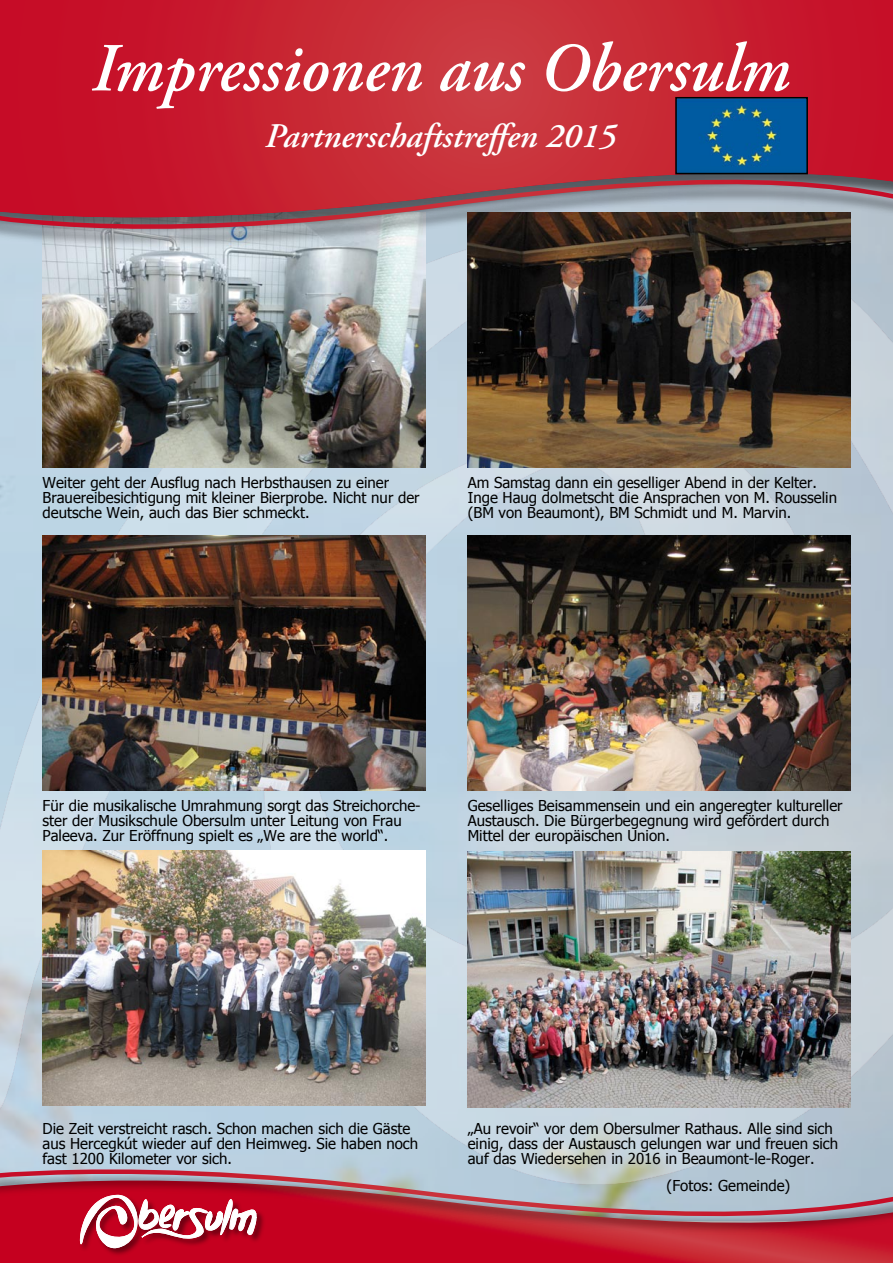
<style>
.page{position:relative;width:893px;height:1263px;background:#fff}
.page>*{position:absolute;margin:0;border:0;box-sizing:border-box;transform-origin:0 0}
.t1{font:italic 600 68.7px "Adobe Garamond Pro";color:#fff;scale:.96 1}
.t2{font:italic 600 34.5px "Adobe Garamond Pro";color:#fff}
.t3{font:15px/15px "Tahoma";color:#000}
</style>
<div class="page">
<img style="left:0;top:255px;width:893px;height:889px">
<img style="left:43px;top:255px;width:382px;height:213px">
<svg style="left:0;top:0;width:893px;height:255px;background:#c03746"></svg>
<img style="left:468px;top:213px;width:382px;height:255px">
<img style="left:43px;top:850px;width:382px;height:256px">
<img style="left:468px;top:852px;width:382px;height:255px">
<img style="left:43px;top:536px;width:382px;height:255px">
<img style="left:468px;top:536px;width:382px;height:255px">
<svg style="left:0;top:1144px;width:893px;height:119px;background:#bc6879"></svg>
<img style="left:678px;top:100px;width:127px;height:71px">
<div style="left:675px;top:97px;width:133px;height:77px;border:2px solid #000"></div>
<h1 class="t1" style="left:91px;top:29px;width:729px">Impressionen aus Obersulm</h1>
<h2 class="t2" style="left:265px;top:117px;width:353px">Partnerschaftstreffen 2015</h2>
<p class="t3" style="left:43px;top:474px;width:379px">Weiter geht der Ausflug nach Herbsthausen zu einer<br>Brauereibesichtigung mit kleiner Bierprobe. Nicht nur der deutsche Wein, auch das Bier schmeckt.</p>
<p class="t3" style="left:468px;top:474px;width:371px">Am Samstag dann ein geselliger Abend in der Kelter.<br>Inge Haug dolmetscht die Ansprachen von M. Rousselin (BM von Beaumont), BM Schmidt und M. Marvin.</p>
<p class="t3" style="left:43px;top:797px;width:380px">Für die musikalische Umrahmung sorgt das Streichorche&shy;ster der Musikschule Obersulm unter Leitung von Frau<br>Paleeva. Zur Eröffnung spielt es „We are the world“.</p>
<p class="t3" style="left:468px;top:797px;width:376px">Geselliges Beisammensein und ein angeregter kultureller<br>Austausch. Die Bürgerbegegnung wird gefördert durch<br>Mittel der europäischen Union.</p>
<p class="t3" style="left:43px;top:1120px;width:377px">Die Zeit verstreicht rasch. Schon machen sich die Gäste aus Hercegkút wieder auf den Heimweg. Sie haben noch fast 1200 Kilometer vor sich.</p>
<p class="t3" style="left:468px;top:1120px;width:372px">„Au revoir“ vor dem Obersulmer Rathaus. Alle sind sich einig, dass der Austausch gelungen war und freuen sich auf das Wiedersehen in 2016 in Beaumont-le-Roger.</p>
<p class="t3" style="left:667px;top:1177px;width:125px">(Fotos: Gemeinde)</p>
</div>
